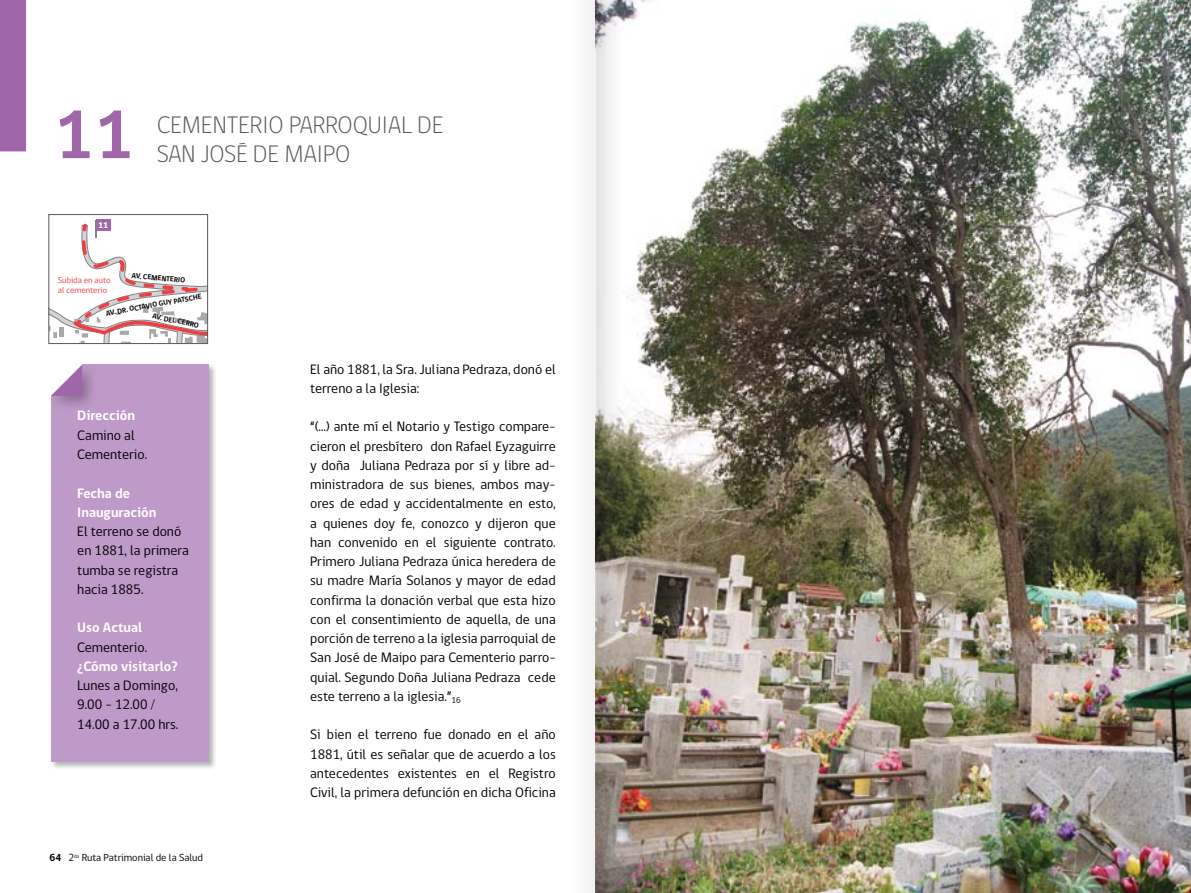
<style>
.page{position:relative;width:1191px;height:893px;background:#fff}
.page>*{position:absolute;margin:0;border:0;box-sizing:border-box;transform-origin:0 0}
.t1{font:700 70px "gob CL";color:#a066aa}
.t2{font:300 24.5px "gob CL";color:#58595b}
.t3{font:14px/19.2px "gob CL";color:#000}
.t4{font:700 14px/19.2px "gob CL";color:#fff}
.t5{font:10.5px "gob CL";color:#000}
.t6{font:8.58px/10.3px "gob CL";color:#ef3e42}
.t7{font:800 8.58px "gob CL";color:#fff}
.t8{font:700 7.35px "gob CL";color:#000}
.s1{font-weight:700}
</style>
<div class="page">
<div style="left:49px;top:364px;width:167px;height:406px;background:#000;opacity:.3"></div>
<div style="left:51px;top:365px;width:157px;height:397px;background:#be9ac8"></div>
<div style="left:46px;top:361px;width:53px;height:51px;background:#000;opacity:.3"></div>
<svg style="left:48px;top:362px;width:37px;height:37px"></svg>
<svg style="left:50px;top:219px;width:156px;height:123px"></svg>
<div style="left:96px;top:220px;width:15px;height:11px;background:#a066aa"></div>
<div style="left:48px;top:214px;width:160px;height:130px;border:1px solid #58595b"></div>
<div style="left:0;top:0;width:26px;height:151px;background:#a066aa"></div>
<img style="left:620px;top:0;width:571px;height:893px">
<img style="left:589px;top:0;width:31px;height:893px">
<h1 class="t1" style="left:54px;top:87px;width:82px">11</h1>
<p class="t7" style="left:98px;top:220px;width:12px">11</p>
<h2 class="t2" style="left:157px;top:108px;width:288px">CEMENTERIO PARROQUIAL DE</h2>
<h2 class="t2" style="left:157px;top:137px;width:195px">SAN JOSÉ DE MAIPO</h2>
<p class="t8" style="left:132px;top:271px;width:55px;rotate:5deg">AV. CEMENTERIO</p>
<p class="t6" style="left:58px;top:275px;width:54px">Subida en auto al cementerio</p>
<p class="t8" style="left:105px;top:308px;width:99px;rotate:-10deg">AV. DR. OCTAVIO GUY PATSCHE</p>
<p class="t8" style="left:153px;top:311px;width:49px;rotate:11deg">AV. DEL CERRO</p>
<p class="t4" style="left:77px;top:407px;width:59px">Dirección</p>
<p class="t3" style="left:77px;top:426px;width:71px">Camino al<br>Cementerio.</p>
<p class="t4" style="left:77px;top:484px;width:81px">Fecha de<br>Inauguración</p>
<p class="t3" style="left:77px;top:522px;width:113px">El terreno se donó en 1881, la primera tumba se registra hacia 1885.</p>
<p class="t4" style="left:77px;top:618px;width:66px">Uso Actual</p>
<p class="t3" style="left:77px;top:638px;width:71px">Cementerio.</p>
<p class="t4" style="left:77px;top:657px;width:102px">¿Cómo visitarlo?</p>
<p class="t3" style="left:77px;top:676px;width:103px">Lunes a Domingo,<br>9.00 – 12.00 /<br>14.00 a 17.00 hrs.</p>
<p class="t5" style="left:50px;top:850px;width:155px"><span class="s1">64</span> 2<sup>da</sup> Ruta Patrimonial de la Salud</p>
<p class="t3" style="left:310px;top:360px;width:247px">El año 1881, la Sra. Juliana Pedraza, donó el terreno a la Iglesia:</p>
<p class="t3" style="left:310px;top:417px;width:247px;text-align:justify">“(…) ante mí el Notario y Testigo compare&shy;cieron el presbítero don Rafael Eyzaguirre y doña Juliana Pedraza por sí y libre ad&shy;ministradora de sus bienes, ambos may&shy;ores de edad y accidentalmente en esto, a quienes doy fe, conozco y dijeron que han convenido en el siguiente contrato.<br>Primero Juliana Pedraza única heredera de su madre María Solanos y mayor de edad confirma la donación verbal que esta hizo con el consentimiento de aquella, de una porción de terreno a la iglesia parroquial de San José de Maipo para Cementerio parro&shy;quial. Segundo Doña Juliana Pedraza cede este terreno a la iglesia.”<sub>16</sub></p>
<p class="t3" style="left:310px;top:725px;width:247px;text-align:justify">Si bien el terreno fue donado en el año 1881, útil es señalar que de acuerdo a los antecedentes existentes en el Registro Civil, la primera defunción en dicha Oficina</p>
</div>
